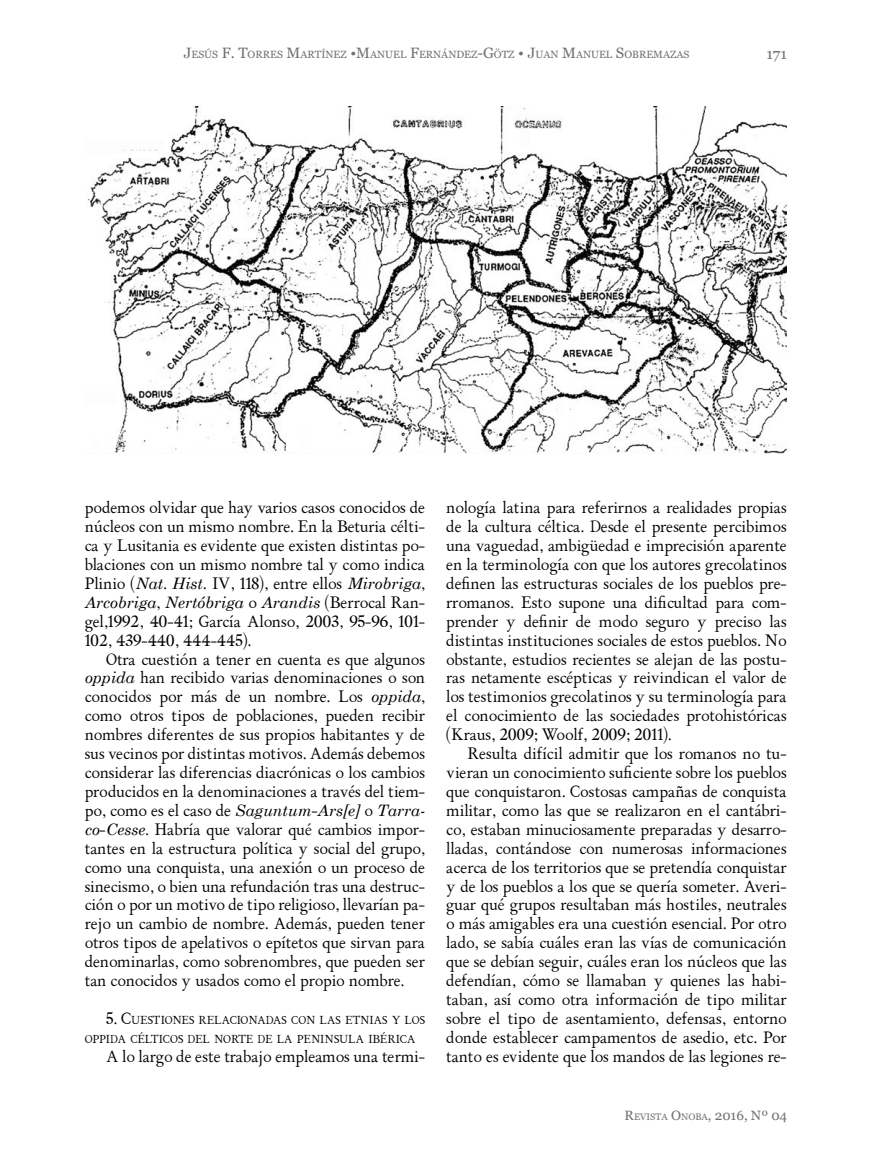
<style>
.page{position:relative;width:872px;height:1170px;background:#fff}
.page>*{position:absolute;margin:0;border:0;box-sizing:border-box;transform-origin:0 0}
.t1{font:15.75px/18.9px "ALPHABETUM Unicode";color:#000;text-align:justify}
.t2{font:15px "Georgia";color:#707172}
.t3{font:10.95px/18.9px "ALPHABETUM Unicode";color:#000}
.t4{font:10.5px "Georgia";color:#707172}
.t5{font:9.45px "Georgia";color:#707172}
.s1{font-size:15px}
.s2{font-style:italic}
.s3{font-size:15.75px}
.s4{font-size:13.5px}
</style>
<div class="page">
<img style="left:87px;top:106px;width:699px;height:347px">
<p class="t4" style="left:184px;top:47px;width:507px"><span class="s1">J</span>ESÚS <span class="s1">F. T</span>ORRES <span class="s1">M</span>ARTÍNEZ <span class="s1">•</span><span class="s1">M</span>ANUEL <span class="s1">F</span>ERNÁNDEZ<span class="s1">-G</span>ÖTZ <span class="s1">•</span> <span class="s1">J</span>UAN <span class="s1">M</span>ANUEL <span class="s1">S</span>OBREMAZAS</p>
<p class="t2" style="left:766px;top:43px;width:22px">171</p>
<p class="t1" style="left:85px;top:498px;width:342px">podemos olvidar que hay varios casos conocidos de núcleos con un mismo nombre. En la Beturia célti&shy;ca y Lusitania es evidente que existen distintas po&shy;blaciones con un mismo nombre tal y como indica Plinio (<span class="s2">Nat</span>. <span class="s2">Hist.</span> IV, 118), entre ellos <span class="s2">Mirobriga</span>, <span class="s2">Arcobriga</span>, <span class="s2">Nertóbriga</span> o <span class="s2">Arandis</span> (Berrocal Ran&shy;gel,1992, 40-41; García Alonso, 2003, 95-96, 101- 102, 439-440, 444-445).</p>
<p class="t1" style="left:85px;top:650px;width:342px;text-indent:21px">Otra cuestión a tener en cuenta es que algunos <span class="s2">oppida</span> han recibido varias denominaciones o son conocidos por más de un nombre. Los <span class="s2">oppida</span>, como otros tipos de poblaciones, pueden recibir nombres diferentes de sus propios habitantes y de sus vecinos por distintas motivos. Además debemos considerar las diferencias diacrónicas o los cambios producidos en la denominaciones a través del tiem&shy;po, como es el caso de <span class="s2">Saguntum</span>-<span class="s2">Ars[e]</span> o <span class="s2">Tarra&shy;co</span>-<span class="s2">Cesse</span>. Habría que valorar qué cambios impor&shy;tantes en la estructura política y social del grupo, como una conquista, una anexión o un proceso de sinecismo, o bien una refundación tras una destruc&shy;ción o por un motivo de tipo religioso, llevarían pa&shy;rejo un cambio de nombre. Además, pueden tener otros tipos de apelativos o epítetos que sirvan para denominarlas, como sobrenombres, que pueden ser tan conocidos y usados como el propio nombre.</p>
<p class="t3" style="left:85px;top:1010px;width:342px;text-indent:21px"><span class="s3">5. C</span>UESTIONES RELACIONADAS CON LAS ETNIAS Y LOS<br>OPPIDA CÉLTICOS DEL NORTE DE LA PENINSULA IBÉRICA</p>
<p class="t1" style="left:106px;top:1046px;width:320px">A lo largo de este trabajo empleamos una termi-</p>
<p class="t1" style="left:446px;top:498px;width:342px">nología latina para referirnos a realidades propias de la cultura céltica. Desde el presente percibimos una vaguedad, ambigüedad e imprecisión aparente en la terminología con que los autores grecolatinos definen las estructuras sociales de los pueblos pre&shy;rromanos. Esto supone una dificultad para com&shy;prender y definir de modo seguro y preciso las distintas instituciones sociales de estos pueblos. No obstante, estudios recientes se alejan de las postu&shy;ras netamente escépticas y reivindican el valor de los testimonios grecolatinos y su terminología para el conocimiento de las sociedades protohistóricas (Kraus, 2009; Woolf, 2009; 2011).</p>
<p class="t1" style="left:446px;top:744px;width:342px;text-indent:21px">Resulta difícil admitir que los romanos no tu&shy;vieran un conocimiento suficiente sobre los pueblos que conquistaron. Costosas campañas de conquista militar, como las que se realizaron en el cantábri&shy;co, estaban minuciosamente preparadas y desarro&shy;lladas, contándose con numerosas informaciones acerca de los territorios que se pretendía conquistar y de los pueblos a los que se quería someter. Averi&shy;guar qué grupos resultaban más hostiles, neutrales o más amigables era una cuestión esencial. Por otro lado, se sabía cuáles eran las vías de comunicación que se debían seguir, cuáles eran los núcleos que las defendían, cómo se llamaban y quienes las habi&shy;taban, así como otra información de tipo militar sobre el tipo de asentamiento, defensas, entorno donde establecer campamentos de asedio, etc. Por tanto es evidente que los mandos de las legiones re-</p>
<p class="t5" style="left:624px;top:1109px;width:164px"><span class="s4">R</span>EVISTA <span class="s4">O</span>NOBA<span class="s4">, 2016, Nº 04</span></p>
</div>
